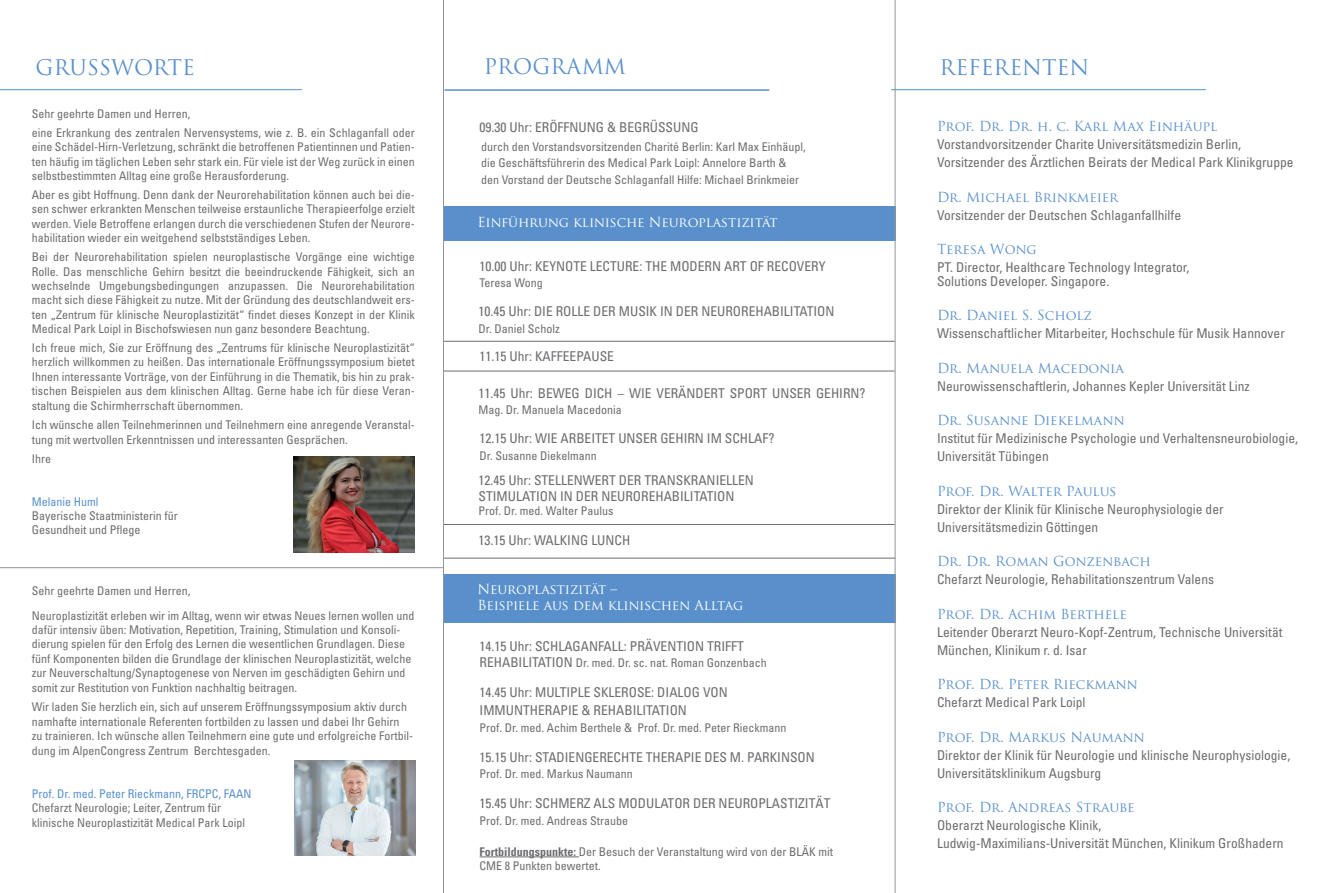
<style>
.page{position:relative;width:1340px;height:893px;background:#fff}
.page>*{position:absolute;margin:0;border:0;box-sizing:border-box;transform-origin:0 0}
.t1{font:21px "Trajan Pro";color:#5990cb}
.t2{font:condensed 13.5px "Univers";color:#6c6d70}
.t3{font:13.5px "Trajan Pro";color:#5990cb}
.t4{font:13.5px "Trajan Pro";letter-spacing:-.01em;color:#fff}
.t5{font:condensed 12px/14.4px "Univers";color:#6c6d70;text-align:justify}
.t6{font:condensed 12px "Univers";color:#5990cb}
.s1{font-size:13.5px}
.s2{font-weight:700}
</style>
<div class="page">
<div style="left:443px;top:206px;width:452px;height:34px;background:#5990cb"></div>
<hr style="left:444px;top:89px;width:325px;height:2px;background:#5990cb">
<hr style="left:0;top:89px;width:302px;height:1px;background:#5990cb">
<hr style="left:443px;top:341px;width:451px;height:1px;background:#6c6d70">
<hr style="left:443px;top:371px;width:451px;height:1px;background:#6c6d70">
<hr style="left:443px;top:524px;width:451px;height:1px;background:#6c6d70">
<hr style="left:444px;top:558px;width:451px;height:1px;background:#6c6d70">
<div style="left:443px;top:574px;width:452px;height:49px;background:#5990cb"></div>
<hr style="left:479px;top:857px;width:100px;height:1px;background:#6c6d70">
<hr style="left:891px;top:89px;width:314px;height:1px;background:#5990cb">
<hr style="left:0;top:567px;width:443px;height:1px;background:#939598">
<img style="left:293px;top:457px;width:122px;height:95px">
<img style="left:294px;top:760px;width:122px;height:95px">
<hr style="left:894px;top:0;width:1px;height:893px;background:#939598">
<hr style="left:443px;top:0;width:1px;height:893px;background:#939598">
<p class="t1" style="left:36px;top:54px;width:161px">GRUSSWORTE</p>
<p class="t1" style="left:484px;top:53px;width:143px">PROGRAMM</p>
<p class="t5" style="left:32px;top:106px;width:160px">Sehr geehrte Damen und Herren,</p>
<p class="t5" style="left:32px;top:125px;width:384px">eine Erkrankung des zentralen Nervensystems, wie z. B. ein Schlaganfall oder eine Schädel-Hirn-Verletzung, schränkt die betroffenen Patientinnen und Patien&shy;ten häufig im täglichen Leben sehr stark ein. Für viele ist der Weg zurück in einen selbstbestimmten Alltag eine große Herausforderung.</p>
<p class="t5" style="left:32px;top:187px;width:384px">Aber es gibt Hoffnung. Denn dank der Neurorehabilitation können auch bei die&shy;sen schwer erkrankten Menschen teilweise erstaunliche Therapieerfolge erzielt werden. Viele Betroffene erlangen durch die verschiedenen Stufen der Neurore&shy;habilitation wieder ein weitgehend selbstständiges Leben.</p>
<p class="t5" style="left:32px;top:249px;width:384px">Bei der Neurorehabilitation spielen neuroplastische Vorgänge eine wichtige Rolle. Das menschliche Gehirn besitzt die beeindruckende Fähigkeit, sich an wechselnde Umgebungsbedingungen anzupassen. Die Neurorehabilitation macht sich diese Fähigkeit zu nutze. Mit der Gründung des deutschlandweit ers&shy;ten „Zentrum für klinische Neuroplastizität“ findet dieses Konzept in der Klinik Medical Park Loipl in Bischofswiesen nun ganz besondere Beachtung.</p>
<p class="t5" style="left:32px;top:340px;width:384px">Ich freue mich, Sie zur Eröffnung des „Zentrums für klinische Neuroplastizität“ herzlich willkommen zu heißen. Das internationale Eröffnungssymposium bietet Ihnen interessante Vorträge, von der Einführung in die Thematik, bis hin zu prak&shy;tischen Beispielen aus dem klinischen Alltag. Gerne habe ich für diese Veran&shy;staltung die Schirmherrschaft übernommen.</p>
<p class="t5" style="left:32px;top:418px;width:384px">Ich wünsche allen Teilnehmerinnen und Teilnehmern eine anregende Veranstal&shy;tung mit wertvollen Erkenntnissen und interessanten Gesprächen.</p>
<p class="t5" style="left:32px;top:451px;width:21px">Ihre</p>
<p class="t6" style="left:32px;top:494px;width:68px">Melanie Huml</p>
<p class="t5" style="left:32px;top:509px;width:147px">Bayerische Staatministerin für</p>
<p class="t5" style="left:32px;top:522px;width:110px">Gesundheit und Pflege</p>
<p class="t5" style="left:32px;top:584px;width:160px">Sehr geehrte Damen und Herren,</p>
<p class="t5" style="left:32px;top:608px;width:384px;text-align:left">Neuroplastizität erleben wir im Alltag, wenn wir etwas Neues lernen wollen und dafür intensiv üben: Motivation, Repetition, Training, Stimulation und Konsoli&shy;dierung spielen für den Erfolg des Lernen die wesentlichen Grundlagen. Diese fünf Komponenten bilden die Grundlage der klinischen Neuroplastizität, welche zur Neuverschaltung/Synaptogenese von Nerven im geschädigten Gehirn und somit zur Restitution von Funktion nachhaltig beitragen.</p>
<p class="t5" style="left:32px;top:700px;width:382px;text-align:left">Wir laden Sie herzlich ein, sich auf unserem Eröffnungssymposium aktiv durch namhafte internationale Referenten fortbilden zu lassen und dabei Ihr Gehirn zu trainieren. Ich wünsche allen Teilnehmern eine gute und erfolgreiche Fortbil&shy;dung im AlpenCongress Zentrum Berchtesgaden.</p>
<p class="t6" style="left:32px;top:786px;width:221px">Prof. Dr. med. Peter Rieckmann, FRCPC, FAAN</p>
<p class="t5" style="left:32px;top:800px;width:191px">Chefarzt Neurologie; Leiter, Zentrum für</p>
<p class="t5" style="left:32px;top:815px;width:215px">klinische Neuroplastizität Medical Park Loipl</p>
<p class="t2" style="left:479px;top:119px;width:220px">09.30 Uhr: ERÖFFNUNG &amp; BEGRÜSSUNG</p>
<p class="t5" style="left:481px;top:139px;width:326px">durch den Vorstandsvorsitzenden Charité Berlin: Karl Max Einhäupl,</p>
<p class="t5" style="left:481px;top:156px;width:307px">die Geschäftsführerin des Medical Park Loipl: Annelore Barth &amp;</p>
<p class="t5" style="left:481px;top:172px;width:320px">den Vorstand der Deutsche Schlaganfall Hilfe: Michael Brinkmeier</p>
<p class="t4" style="left:477px;top:214px;width:302px">Einführung klinische Neuroplastizität</p>
<p class="t2" style="left:479px;top:257px;width:347px">10.00 Uhr: KEYNOTE LECTURE: THE MODERN ART OF RECOVERY</p>
<p class="t5" style="left:479px;top:275px;width:65px">Teresa Wong</p>
<p class="t2" style="left:478px;top:303px;width:357px">10.45 Uhr: DIE ROLLE DER MUSIK IN DER NEUROREHABILITATION</p>
<p class="t5" style="left:478px;top:321px;width:83px">Dr. Daniel Scholz</p>
<p class="t2" style="left:479px;top:347px;width:136px">11.15 Uhr: KAFFEEPAUSE</p>
<p class="t2" style="left:478px;top:384px;width:388px">11.45 Uhr: BEWEG DICH – WIE VERÄNDERT SPORT UNSER GEHIRN?</p>
<p class="t5" style="left:478px;top:402px;width:145px">Mag. Dr. Manuela Macedonia</p>
<p class="t2" style="left:479px;top:430px;width:296px">12.15 Uhr: WIE ARBEITET UNSER GEHIRN IM SCHLAF?</p>
<p class="t5" style="left:479px;top:448px;width:119px">Dr. Susanne Diekelmann</p>
<p class="t2" style="left:478px;top:471px;width:277px">12.45 Uhr: STELLENWERT DER TRANSKRANIELLEN</p>
<p class="t2" style="left:478px;top:488px;width:257px">STIMULATION IN DER NEUROREHABILITATION</p>
<p class="t5" style="left:478px;top:503px;width:136px">Prof. Dr. med. Walter Paulus</p>
<p class="t2" style="left:478px;top:531px;width:153px">13.15 Uhr: WALKING LUNCH</p>
<p class="t4" style="left:477px;top:580px;width:141px">Neuroplastizität –</p>
<p class="t4" style="left:477px;top:596px;width:267px">Beispiele aus dem klinischen Alltag</p>
<p class="t2" style="left:479px;top:637px;width:266px">14.15 Uhr: SCHLAGANFALL: PRÄVENTION TRIFFT</p>
<p class="t5" style="left:479px;top:656px;width:289px"><span class="s1">REHABILITATION</span> Dr. med. Dr. sc. nat. Roman Gonzenbach</p>
<p class="t2" style="left:479px;top:684px;width:250px">14.45 Uhr: MULTIPLE SKLEROSE: DIALOG VON</p>
<p class="t2" style="left:479px;top:702px;width:209px">IMMUNTHERAPIE &amp; REHABILITATION</p>
<p class="t5" style="left:479px;top:720px;width:308px">Prof. Dr. med. Achim Berthele &amp; Prof. Dr. med. Peter Rieckmann</p>
<p class="t2" style="left:479px;top:748px;width:337px">15.15 Uhr: STADIENGERECHTE THERAPIE DES M. PARKINSON</p>
<p class="t5" style="left:479px;top:767px;width:155px">Prof. Dr. med. Markus Naumann</p>
<p class="t2" style="left:479px;top:795px;width:352px">15.45 Uhr: SCHMERZ ALS MODULATOR DER NEUROPLASTIZITÄT</p>
<p class="t5" style="left:479px;top:813px;width:150px">Prof. Dr. med. Andreas Straube</p>
<p class="t5" style="left:479px;top:844px;width:355px"><span class="s2">Fortbildungspunkte:</span> Der Besuch der Veranstaltung wird von der BLÄK mit</p>
<p class="t5" style="left:479px;top:858px;width:123px">CME 8 Punkten bewertet.</p>
<p class="t1" style="left:939px;top:54px;width:151px">REFERENTEN</p>
<p class="t3" style="left:937px;top:118px;width:282px">Prof. Dr. Dr. h. c. Karl Max Einhäupl</p>
<p class="t2" style="left:937px;top:136px;width:305px">Vorstandvorsitzender Charite Universitätsmedizin Berlin,</p>
<p class="t2" style="left:937px;top:154px;width:358px">Vorsitzender des Ärztlichen Beirats der Medical Park Klinikgruppe</p>
<p class="t3" style="left:937px;top:188px;width:183px">Dr. Michael Brinkmeier</p>
<p class="t2" style="left:937px;top:206px;width:245px">Vorsitzender der Deutschen Schlaganfallhilfe</p>
<p class="t3" style="left:937px;top:241px;width:101px">Teresa Wong</p>
<p class="t2" style="left:937px;top:259px;width:254px">PT. Director, Healthcare Technology Integrator,</p>
<p class="t2" style="left:937px;top:272px;width:174px">Solutions Developer. Singapore.</p>
<p class="t3" style="left:937px;top:307px;width:156px">Dr. Daniel S. Scholz</p>
<p class="t2" style="left:937px;top:325px;width:349px">Wissenschaftlicher Mitarbeiter, Hochschule für Musik Hannover</p>
<p class="t3" style="left:937px;top:359px;width:188px">Dr. Manuela Macedonia</p>
<p class="t2" style="left:937px;top:377px;width:314px">Neurowissenschaftlerin, Johannes Kepler Universität Linz</p>
<p class="t3" style="left:937px;top:412px;width:189px">Dr. Susanne Diekelmann</p>
<p class="t2" style="left:937px;top:430px;width:362px">Institut für Medizinische Psychologie und Verhaltensneurobiologie,</p>
<p class="t2" style="left:937px;top:448px;width:113px">Universität Tübingen</p>
<p class="t3" style="left:937px;top:482px;width:181px">Prof. Dr. Walter Paulus</p>
<p class="t2" style="left:937px;top:500px;width:288px">Direktor der Klinik für Klinische Neurophysiologie der</p>
<p class="t2" style="left:937px;top:518px;width:163px">Universitätsmedizin Göttingen</p>
<p class="t3" style="left:937px;top:553px;width:215px">Dr. Dr. Roman Gonzenbach</p>
<p class="t2" style="left:937px;top:571px;width:278px">Chefarzt Neurologie, Rehabilitationszentrum Valens</p>
<p class="t3" style="left:937px;top:605px;width:191px">Prof. Dr. Achim Berthele</p>
<p class="t2" style="left:937px;top:623px;width:347px">Leitender Oberarzt Neuro-Kopf-Zentrum, Technische Universität</p>
<p class="t2" style="left:937px;top:641px;width:151px">München, Klinikum r. d. Isar</p>
<p class="t3" style="left:937px;top:676px;width:202px">Prof. Dr. Peter Rieckmann</p>
<p class="t2" style="left:937px;top:694px;width:150px">Chefarzt Medical Park Loipl</p>
<p class="t3" style="left:937px;top:728px;width:209px">Prof. Dr. Markus Naumann</p>
<p class="t2" style="left:937px;top:746px;width:355px">Direktor der Klinik für Neurologie und klinische Neurophysiologie,</p>
<p class="t2" style="left:937px;top:764px;width:166px">Universitätsklinikum Augsburg</p>
<p class="t3" style="left:937px;top:799px;width:199px">Prof. Dr. Andreas Straube</p>
<p class="t2" style="left:937px;top:817px;width:166px">Oberarzt Neurologische Klinik,</p>
<p class="t2" style="left:937px;top:835px;width:348px">Ludwig-Maximilians-Universität München, Klinikum Großhadern</p>
</div>
